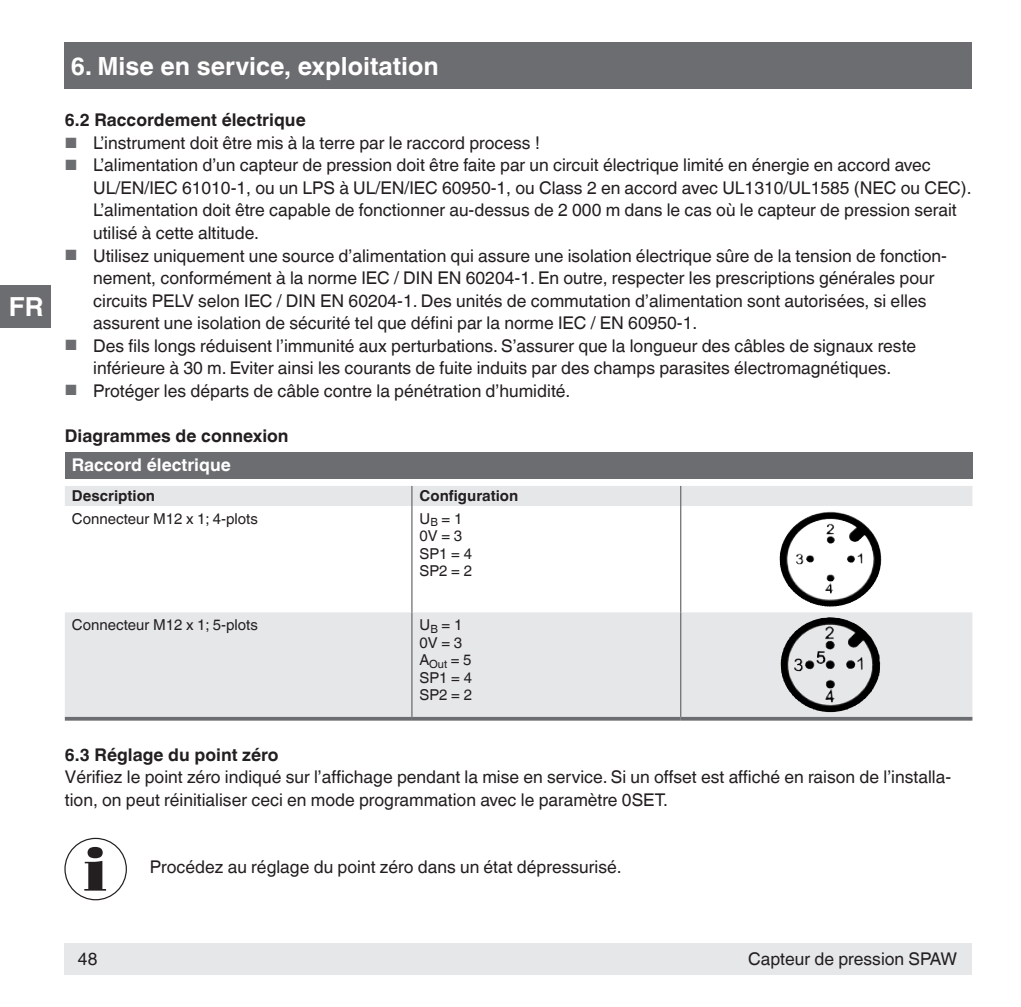
<style>
.page{position:relative;width:1021px;height:1007px;background:#fff}
.page>*{position:absolute;margin:0;border:0;box-sizing:border-box;transform-origin:0 0}
.t1{font:700 26.25px "Helvetica World";color:#fff}
.t2{font:700 25px "Helvetica World";color:#fff}
.t3{font:17.5px/22.5px "Helvetica World";color:#231f20}
.t4{font:700 17.5px "Helvetica World";color:#231f20}
.t5{font:700 17.5px "Helvetica World";color:#fff}
.t6{font:15px/17.5px "Helvetica World";color:#231f20}
.t7{font:700 15px "Helvetica World";color:#231f20}
.s1{font-size:14.75px;color:#6c6d70}
</style>
<div class="page">
<div style="left:64px;top:942px;width:907px;height:32px;background:#e6e7e9"></div>
<div style="left:64px;top:42px;width:907px;height:47px;background:#6c6d70"></div>
<div style="left:0;top:285px;width:50px;height:43px;background:#6c6d70"></div>
<div style="left:65px;top:451px;width:907px;height:27px;background:#6c6d70"></div>
<svg style="left:65px;top:486px;width:907px;height:230px;fill:#e6e7e9"></svg>
<svg style="left:411px;top:486px;width:1px;height:20px"></svg>
<svg style="left:680px;top:486px;width:1px;height:20px"></svg>
<hr style="left:411px;top:506px;width:1px;height:106px;background:#6c6d70">
<hr style="left:680px;top:506px;width:1px;height:106px;background:#6c6d70">
<svg style="left:65px;top:716px;width:347px;height:4px"></svg>
<hr style="left:411px;top:612px;width:1px;height:104px;background:#6c6d70">
<svg style="left:412px;top:716px;width:268px;height:4px"></svg>
<hr style="left:680px;top:612px;width:1px;height:104px;background:#6c6d70">
<svg style="left:680px;top:716px;width:292px;height:4px"></svg>
<img style="left:779px;top:511px;width:51px;height:93px">
<img style="left:780px;top:617px;width:80px;height:95px">
<svg style="left:84px;top:846px;width:22px;height:44px"></svg>
<div style="left:64px;top:837px;width:63px;height:63px;border:1px solid #231f20;border-radius:50%"></div>
<h1 class="t1" style="left:9px;top:292px;width:36px">FR</h1>
<h2 class="t2" style="left:71px;top:51px;width:369px">6. Mise en service, exploitation</h2>
<p class="t4" style="left:65px;top:110px;width:242px">6.2 Raccordement électrique</p>
<p class="t3" style="left:65px;top:132px;width:476px"><span class="s1">■</span> L’instrument doit être mis à la terre par le raccord process !</p>
<p class="t3" style="left:93px;top:154px;width:879px;text-indent:-28px"><span class="s1">■</span> L’alimentation d’un capteur de pression doit être faite par un circuit électrique limité en énergie en accord avec UL/EN/IEC 61010-1, ou un LPS à UL/EN/IEC 60950-1, ou Class 2 en accord avec UL1310/UL1585 (NEC ou CEC).<br>L’alimentation doit être capable de fonctionner au-dessus de 2 000 m dans le cas où le capteur de pression serait utilisé à cette altitude.</p>
<p class="t3" style="left:93px;top:244px;width:855px;text-indent:-28px"><span class="s1">■</span> Utilisez uniquement une source d’alimentation qui assure une isolation électrique sûre de la tension de fonction&shy;nement, conformément à la norme IEC / DIN EN 60204-1. En outre, respecter les prescriptions générales pour circuits PELV selon IEC / DIN EN 60204-1. Des unités de commutation d’alimentation sont autorisées, si elles assurent une isolation de sécurité tel que défini par la norme IEC / EN 60950-1.</p>
<p class="t3" style="left:65px;top:334px;width:852px;text-align:center"><span class="s1">■</span> Des fils longs réduisent l’immunité aux perturbations. S’assurer que la longueur des câbles de signaux reste inférieure à 30 m. Eviter ainsi les courants de fuite induits par des champs parasites électromagnétiques.</p>
<p class="t3" style="left:65px;top:379px;width:507px"><span class="s1">■</span> Protéger les départs de câble contre la pénétration d’humidité.</p>
<p class="t4" style="left:65px;top:425px;width:225px">Diagrammes de connexion</p>
<p class="t5" style="left:72px;top:455px;width:160px">Raccord électrique</p>
<p class="t7" style="left:72px;top:487px;width:85px">Description</p>
<p class="t7" style="left:419px;top:487px;width:100px">Configuration</p>
<p class="t6" style="left:72px;top:510px;width:187px">Connecteur M12 x 1; 4-plots</p>
<p class="t6" style="left:419px;top:510px;width:54px">U<sub>B</sub> = 1<br>0V = 3<br>SP1 = 4<br>SP2 = 2</p>
<p class="t6" style="left:72px;top:616px;width:187px">Connecteur M12 x 1; 5-plots</p>
<p class="t6" style="left:419px;top:616px;width:54px">U<sub>B</sub> = 1<br>0V = 3<br>A<sub>Out</sub> = 5<br>SP1 = 4<br>SP2 = 2</p>
<p class="t4" style="left:65px;top:744px;width:215px">6.3 Réglage du point zéro</p>
<p class="t3" style="left:65px;top:765px;width:887px">Vérifiez le point zéro indiqué sur l’affichage pendant la mise en service. Si un offset est affiché en raison de l’installa&shy;tion, on peut réinitialiser ceci en mode programmation avec le paramètre 0SET.</p>
<p class="t3" style="left:150px;top:855px;width:473px">Procédez au réglage du point zéro dans un état dépressurisé.</p>
<p class="t3" style="left:78px;top:947px;width:21px">48</p>
<p class="t3" style="left:748px;top:947px;width:210px">Capteur de pression SPAW</p>
</div>
